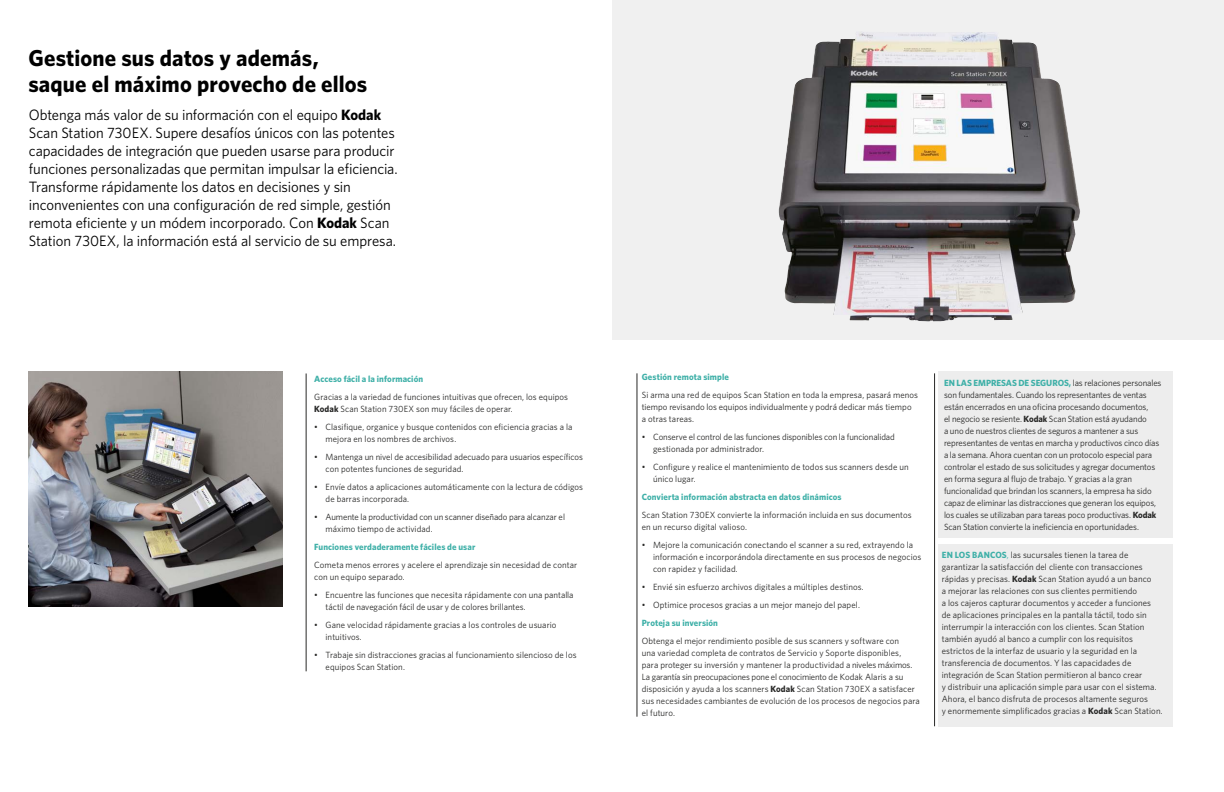
<style>
.page{position:relative;width:1224px;height:792px;background:#fff}
.page>*{position:absolute;margin:0;border:0;box-sizing:border-box;transform-origin:0 0}
.t1{font:700 23px/26px "Whitney";letter-spacing:.005em;color:#000}
.t2{font:15px/18px "Whitney";letter-spacing:-.005em;color:#000}
.t3{font:9px/12px "Whitney";letter-spacing:.005em;color:#282827}
.t4{font:700 9px "Whitney";letter-spacing:.01em;color:#3fb0a8}
.s1{font-weight:700}
.s2{font-weight:700;color:#3fb0a8}
.s3{color:#3fb0a8}
</style>
<div class="page">
<div style="left:938px;top:544px;width:234px;height:182px;background:#ededed"></div>
<svg style="left:612px;top:0;width:612px;height:339px;fill:#f0f0f0"></svg>
<img style="left:779px;top:32px;width:171px;height:289px">
<hr style="left:637px;top:373px;width:1px;height:344px;background:#282827">
<hr style="left:934px;top:373px;width:1px;height:353px;background:#282827">
<hr style="left:306px;top:373px;width:1px;height:298px;background:#282827">
<div style="left:938px;top:371px;width:234px;height:166px;background:#ededed"></div>
<img style="left:28px;top:371px;width:255px;height:236px">
<h1 class="t1" style="left:28px;top:45px;width:340px">Gestione sus datos y además, saque el máximo provecho de ellos</h1>
<p class="t2" style="left:29px;top:106px;width:370px">Obtenga más valor de su información con el equipo <span class="s1">Kodak </span>Scan Station 730EX. Supere desafíos únicos con las potentes capacidades de integración que pueden usarse para producir funciones personalizadas que permitan impulsar la eficiencia.<br>Transforme rápidamente los datos en decisiones y sin inconvenientes con una configuración de red simple, gestión remota eficiente y un módem incorporado. Con <span class="s1">Kodak</span> Scan Station 730EX, la información está al servicio de su empresa.</p>
<p class="t4" style="left:314px;top:374px;width:110px">Acceso fácil a la información</p>
<p class="t3" style="left:314px;top:391px;width:255px">Gracias a la variedad de funciones intuitivas que ofrecen, los equipos<br><span class="s1">Kodak</span> Scan Station 730EX son muy fáciles de operar.</p>
<p class="t3" style="left:326px;top:421px;width:248px;text-indent:-11px">• Clasifique, organice y busque contenidos con eficiencia gracias a la mejora en los nombres de archivos.</p>
<p class="t3" style="left:326px;top:451px;width:259px;text-indent:-11px">• Mantenga un nivel de accesibilidad adecuado para usuarios específicos con potentes funciones de seguridad.</p>
<p class="t3" style="left:326px;top:481px;width:259px;text-indent:-11px">• Envíe datos a aplicaciones automáticamente con la lectura de códigos de barras incorporada.</p>
<p class="t3" style="left:326px;top:511px;width:241px;text-indent:-11px">• Aumente la productividad con un scanner diseñado para alcanzar el máximo tiempo de actividad.</p>
<p class="t4" style="left:314px;top:542px;width:163px">Funciones verdaderamente fáciles de usar</p>
<p class="t3" style="left:314px;top:559px;width:264px">Cometa menos errores y acelere el aprendizaje sin necesidad de contar con un equipo separado.</p>
<p class="t3" style="left:326px;top:589px;width:250px;text-indent:-11px">• Encuentre las funciones que necesita rápidamente con una pantalla táctil de navegación fácil de usar y de colores brillantes.</p>
<p class="t3" style="left:326px;top:619px;width:232px;text-indent:-11px">• Gane velocidad rápidamente gracias a los controles de usuario intuitivos.</p>
<p class="t3" style="left:326px;top:649px;width:252px;text-indent:-11px">• Trabaje sin distracciones gracias al funcionamiento silencioso de los equipos Scan Station.</p>
<p class="t4" style="left:642px;top:372px;width:89px">Gestión remota simple</p>
<p class="t3" style="left:642px;top:389px;width:278px">Si arma una red de equipos Scan Station en toda la empresa, pasará menos tiempo revisando los equipos individualmente y podrá dedicar más tiempo a otras tareas.</p>
<p class="t3" style="left:653px;top:431px;width:243px;text-indent:-11px">• Conserve el control de las funciones disponibles con la funcionalidad gestionada por administrador.</p>
<p class="t3" style="left:653px;top:461px;width:257px;text-indent:-11px">• Configure y realice el mantenimiento de todos sus scanners desde un único lugar.</p>
<p class="t4" style="left:642px;top:492px;width:201px">Convierta información abstracta en datos dinámicos</p>
<p class="t3" style="left:642px;top:509px;width:271px">Scan Station 730EX convierte la información incluida en sus documentos en un recurso digital valioso.</p>
<p class="t3" style="left:653px;top:539px;width:270px;text-indent:-11px">• Mejore la comunicación conectando el scanner a su red, extrayendo la información e incorporándola directamente en sus procesos de negocios con rapidez y facilidad.</p>
<p class="t3" style="left:642px;top:581px;width:223px">• Envié sin esfuerzo archivos digitales a múltiples destinos.</p>
<p class="t3" style="left:642px;top:599px;width:220px">• Optimice procesos gracias a un mejor manejo del papel.</p>
<p class="t4" style="left:642px;top:618px;width:78px">Proteja su inversión</p>
<p class="t3" style="left:642px;top:635px;width:280px">Obtenga el mejor rendimiento posible de sus scanners y software con<br>una variedad completa de contratos de Servicio y Soporte disponibles, para proteger su inversión y mantener la productividad a niveles máximos.<br>La garantía sin preocupaciones pone el conocimiento de Kodak Alaris a su disposición y ayuda a los scanners <span class="s1">Kodak</span> Scan Station 730EX a satisfacer sus necesidades cambiantes de evolución de los procesos de negocios para el futuro.</p>
<p class="t3" style="left:944px;top:377px;width:219px"><span class="s2">EN LAS EMPRESAS DE SEGUROS,</span> las relaciones personales son fundamentales. Cuando los representantes de ventas están encerrados en una oficina procesando documentos,<br>el negocio se resiente. <span class="s1">Kodak</span> Scan Station está ayudando<br>a uno de nuestros clientes de seguros a mantener a sus representantes de ventas en marcha y productivos cinco días a la semana. Ahora cuentan con un protocolo especial para controlar el estado de sus solicitudes y agregar documentos en forma segura al flujo de trabajo. Y gracias a la gran funcionalidad que brindan los scanners, la empresa ha sido capaz de eliminar las distracciones que generan los equipos, los cuales se utilizaban para tareas poco productivas. <span class="s1">Kodak </span>Scan Station convierte la ineficiencia en oportunidades.</p>
<p class="t3" style="left:942px;top:549px;width:222px"><span class="s2">EN LOS BANCOS</span><span class="s3">,</span> las sucursales tienen la tarea de garantizar la satisfacción del cliente con transacciones rápidas y precisas. <span class="s1">Kodak</span> Scan Station ayudó a un banco<br>a mejorar las relaciones con sus clientes permitiendo<br>a los cajeros capturar documentos y acceder a funciones<br>de aplicaciones principales en la pantalla táctil, todo sin interrumpir la interacción con los clientes. Scan Station también ayudó al banco a cumplir con los requisitos estrictos de la interfaz de usuario y la seguridad en la transferencia de documentos. Y las capacidades de integración de Scan Station permitieron al banco crear<br>y distribuir una aplicación simple para usar con el sistema.<br>Ahora, el banco disfruta de procesos altamente seguros<br>y enormemente simplificados gracias a <span class="s1">Kodak</span> Scan Station.</p>
</div>
